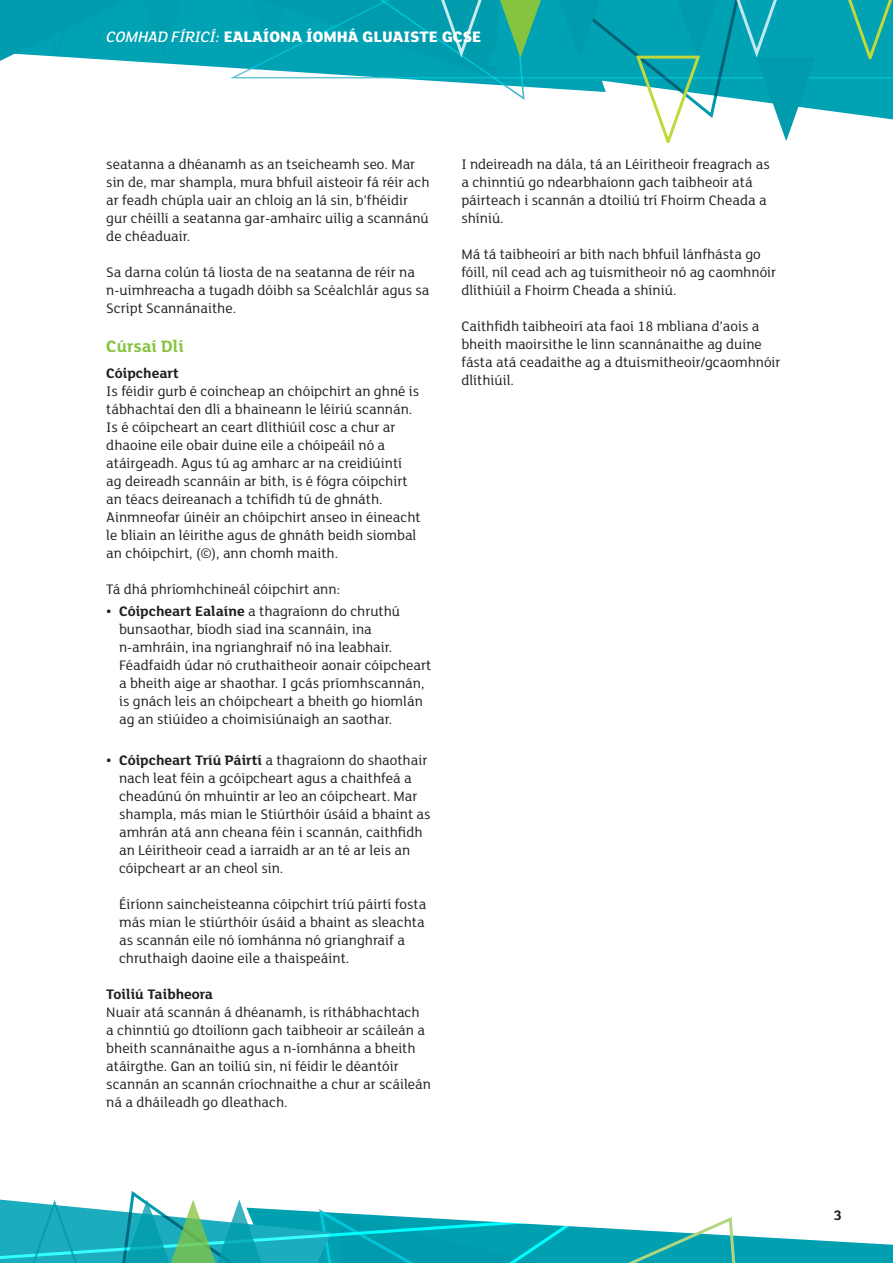
<style>
.page{position:relative;width:893px;height:1263px;background:#fff}
.page>*{position:absolute;margin:0;border:0;box-sizing:border-box;transform-origin:0 0}
.SUB_HEAD{font:700 18px "FS Lola";color:#86c43f}
.t1{font:800 16.5px "FS Lola";color:#fff}
.Body_Text{font:15px/18px "FS Lola";color:#231f20}
.Body_Text-2{font:700 15px "FS Lola";color:#231f20}
.s1{font-weight:500;font-style:italic}
.s2{font-weight:500}
.s3{font-weight:700}
</style>
<div class="page">
<div style="left:189px;top:0;width:36px;height:68px;background:#00a2b3"></div>
<svg style="left:0;top:0;width:189px;height:65px;background:#16a7b7"></svg>
<svg style="left:225px;top:0;width:668px;height:144px"></svg>
<svg style="left:0;top:1191px;width:893px;height:72px"></svg>
<p class="t1" style="left:106px;top:25px;width:376px"><span class="s1">COMHAD FÍRICÍ:</span> EALAÍONA ÍOMHÁ GLUAISTE GCSE</p>
<p class="t1" style="left:107px;top:26px;width:357px"><span class="s1">FACTFILE:</span> GCE HISTORY OF ART / <span class="s2">ARCHITECTURE</span></p>
<p class="Body_Text" style="left:106px;top:154px;width:325px">seatanna a dhéanamh as an tseicheamh seo. Mar sin de, mar shampla, mura bhfuil aisteoir fá réir ach ar feadh chúpla uair an chloig an lá sin, b’fhéidir gur chéillí a seatanna gar-amhairc uilig a scannánú de chéaduair.</p>
<p class="Body_Text" style="left:106px;top:262px;width:325px">Sa darna colún tá liosta de na seatanna de réir na n-uimhreacha a tugadh dóibh sa Scéalchlár agus sa<br>Script Scannánaithe.</p>
<p class="SUB_HEAD" style="left:106px;top:333px;width:79px">Cúrsaí Dlí</p>
<p class="Body_Text-2" style="left:106px;top:363px;width:74px">Cóipcheart</p>
<p class="Body_Text" style="left:106px;top:382px;width:316px">Is féidir gurb é coincheap an chóipchirt an ghné is tábhachtaí den dlí a bhaineann le léiriú scannán.<br>Is é cóipcheart an ceart dlíthiúil cosc a chur ar dhaoine eile obair duine eile a chóipeáil nó a atáirgeadh. Agus tú ag amharc ar na creidiúintí ag deireadh scannáin ar bith, is é fógra cóipchirt an téacs deireanach a tchífidh tú de ghnáth.<br>Ainmneofar úinéir an chóipchirt anseo in éineacht le bliain an léirithe agus de ghnáth beidh siombal an chóipchirt, (©), ann chomh maith.</p>
<p class="Body_Text" style="left:106px;top:580px;width:235px">Tá dhá phríomhchineál cóipchirt ann:</p>
<p class="Body_Text" style="left:119px;top:602px;width:314px;text-indent:-13px"><span class="s3">• Cóipcheart Ealaíne</span> a thagraíonn do chruthú bunsaothar, bíodh siad ina scannáin, ina n-amhráin, ina ngrianghraif nó ina leabhair.<br>Féadfaidh údar nó cruthaitheoir aonair cóipcheart a bheith aige ar shaothar. I gcás príomhscannán, is gnách leis an chóipcheart a bheith go hiomlán ag an stiúideo a choimisiúnaigh an saothar.</p>
<p class="Body_Text" style="left:119px;top:750px;width:313px;text-indent:-13px"><span class="s3">• Cóipcheart Tríú Páirtí</span> a thagraíonn do shaothair nach leat féin a gcóipcheart agus a chaithfeá a cheadúnú ón mhuintir ar leo an cóipcheart. Mar shampla, más mian le Stiúrthóir úsáid a bhaint as amhrán atá ann cheana féin i scannán, caithfidh an Léiritheoir cead a iarraidh ar an té ar leis an cóipcheart ar an cheol sin.</p>
<p class="Body_Text" style="left:119px;top:894px;width:309px">Éiríonn saincheisteanna cóipchirt tríú páirtí fosta más mian le stiúrthóir úsáid a bhaint as sleachta as scannán eile nó íomhánna nó grianghraif a chruthaigh daoine eile a thaispeáint.</p>
<p class="Body_Text-2" style="left:106px;top:983px;width:108px">Toiliú Taibheora</p>
<p class="Body_Text" style="left:106px;top:1002px;width:326px">Nuair atá scannán á dhéanamh, is ríthábhachtach<br>a chinntiú go dtoilíonn gach taibheoir ar scáileán a bheith scannánaithe agus a n-íomhánna a bheith atáirgthe. Gan an toiliú sin, ní féidir le déantóir scannán an scannán críochnaithe a chur ar scáileán ná a dháileadh go dleathach.</p>
<p class="Body_Text" style="left:461px;top:154px;width:310px">I ndeireadh na dála, tá an Léiritheoir freagrach as a chinntiú go ndearbhaíonn gach taibheoir atá páirteach i scannán a dtoiliú trí Fhoirm Cheada a shíniú.</p>
<p class="Body_Text" style="left:461px;top:244px;width:316px">Má tá taibheoirí ar bith nach bhfuil lánfhásta go fóill, níl cead ach ag tuismitheoir nó ag caomhnóir dlíthiúil a Fhoirm Cheada a shíniú.</p>
<p class="Body_Text" style="left:461px;top:316px;width:321px">Caithfidh taibheoirí ata faoi 18 mbliana d’aois a bheith maoirsithe le linn scannánaithe ag duine fásta atá ceadaithe ag a dtuismitheoir/gcaomhnóir dlíthiúil.</p>
<p class="Body_Text-2" style="left:834px;top:1205px;width:10px">3</p>
</div>
